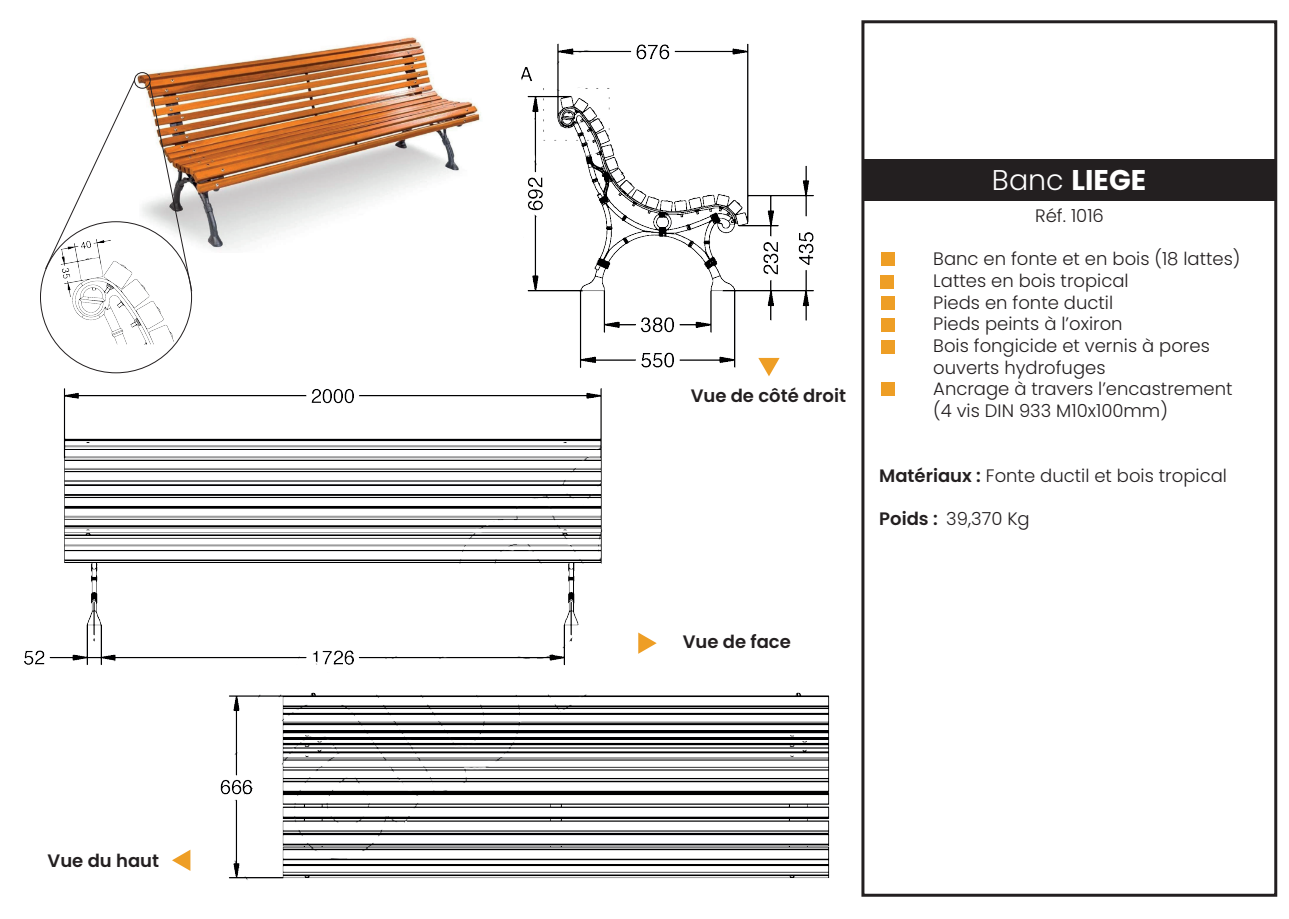
<style>
.page{position:relative;width:1289px;height:919px;background:#fff}
.page>*{position:absolute;margin:0;border:0;box-sizing:border-box;transform-origin:0 0}
.t1{font:700 28.5px "Poppins";color:#fff}
.t2{font:300 18px/21.6px "Poppins";color:#231f20}
.t3{font:600 18px "Poppins";color:#231f20}
.s1{font-weight:300}
.s2{font-weight:600}
</style>
<div class="page">
<div style="left:861px;top:20px;width:416px;height:876px;border:3px solid #231f20"></div>
<div style="left:862px;top:159px;width:412px;height:42px;background:#231f20"></div>
<svg style="left:763px;top:367px;width:12px;height:9px"></svg>
<svg style="left:638px;top:632px;width:18px;height:21px"></svg>
<svg style="left:172px;top:850px;width:18px;height:20px"></svg>
<div style="left:881px;top:253px;width:13px;height:13px;background:#ee9e25"></div>
<div style="left:881px;top:296px;width:13px;height:14px;background:#ee9e25"></div>
<div style="left:881px;top:382px;width:14px;height:13px;background:#ee9e25"></div>
<div style="left:881px;top:318px;width:14px;height:13px;background:#ee9e25"></div>
<div style="left:880px;top:275px;width:14px;height:13px;background:#ee9e25"></div>
<div style="left:881px;top:340px;width:13px;height:13px;background:#ee9e25"></div>
<img style="left:138px;top:37px;width:343px;height:213px">
<img style="left:50px;top:231px;width:129px;height:123px">
<img style="left:521px;top:43px;width:293px;height:324px">
<img style="left:220px;top:692px;width:610px;height:188px">
<img style="left:24px;top:368px;width:579px;height:298px">
<div style="left:134px;top:72px;width:16px;height:16px;border:1px solid #231f20;border-radius:50%"></div>
<svg style="left:45px;top:79px;width:90px;height:190px"></svg>
<img style="left:149px;top:82px;width:43px;height:209px">
<p class="t3" style="left:48px;top:849px;width:113px">Vue du haut</p>
<p class="t3" style="left:690px;top:385px;width:157px">Vue de côté droit</p>
<h1 class="t1" style="left:991px;top:164px;width:156px"><span class="s1">Banc</span> LIEGE</h1>
<p class="t2" style="left:1035px;top:205px;width:70px">Réf. 1016</p>
<p class="t2" style="left:933px;top:248px;width:309px">Banc en fonte et en bois (18 lattes)<br>Lattes en bois tropical<br>Pieds en fonte ductil<br>Pieds peints à l’oxiron<br>Bois fongicide et vernis à pores ouverts hydrofuges<br>Ancrage à travers l’encastrement (4 vis DIN 933 M10x100mm)</p>
<p class="t2" style="left:879px;top:464px;width:349px"><span class="s2">Matériaux :</span> Fonte ductil et bois tropical</p>
<p class="t2" style="left:879px;top:507px;width:152px"><span class="s2">Poids :</span> 39,370 Kg</p>
<p class="t3" style="left:682px;top:631px;width:110px">Vue de face</p>
</div>
